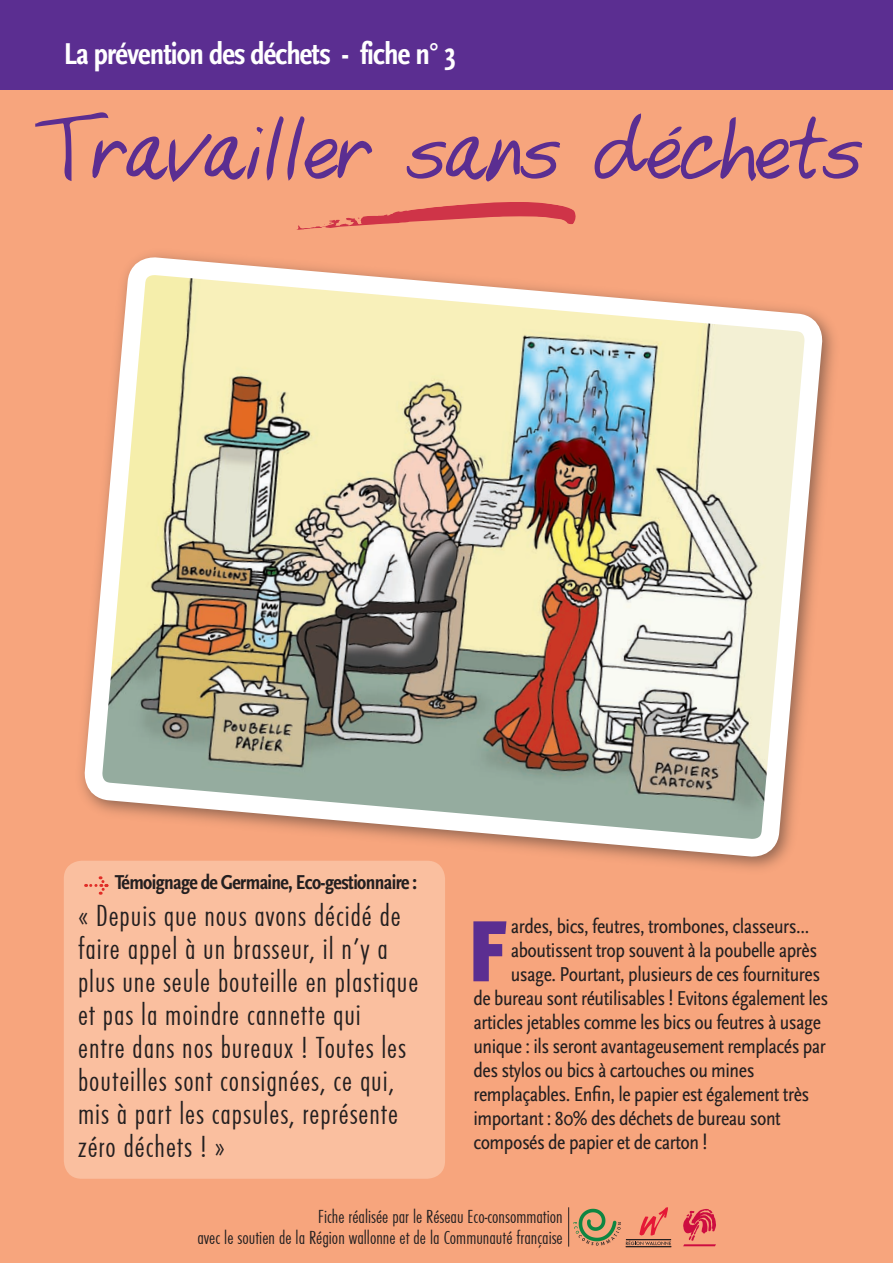
<style>
.page{position:relative;width:893px;height:1263px;background:#f7a57d}
.page>*{position:absolute;margin:0;border:0;box-sizing:border-box;transform-origin:0 0}
.t1{font:70.5px "Marsh";color:#5b2e91}
.t2{font:31.5px/33px "Function Cond LH Light";letter-spacing:.03em;color:#231f20}
.t3{font:31.5px "Scala Sans Bold Con";letter-spacing:-.03em;color:#fff}
.t4{font:21px "Scala Sans Regular Con";letter-spacing:-.02em;color:#231f20}
.t5{font:21px "Scala Sans Bold Con";letter-spacing:-.03em;color:#231f20}
.t6{font:19.5px/21px "Function Cond LH Light";color:#231f20;text-align:right}
</style>
<div class="page">
<div style="left:64px;top:861px;width:381px;height:318px;background:#fabf9f;border-radius:18px"></div>
<svg style="left:473px;top:921px;width:33px;height:60px"></svg>
<div style="left:72px;top:245px;width:771px;height:632px;background:#231f20;opacity:.5"></div>
<img style="left:74px;top:247px;width:758px;height:620px">
<svg style="left:34px;top:89px;width:340px;height:93px"></svg>
<svg style="left:406px;top:136px;width:154px;height:46px"></svg>
<svg style="left:296px;top:202px;width:279px;height:28px"></svg>
<div style="left:0;top:0;width:893px;height:89px;background:#5b2e91"></div>
<svg style="left:594px;top:113px;width:269px;height:68px"></svg>
<hr style="left:568px;top:1207px;width:1px;height:40px;background:#231f20">
<svg style="left:574px;top:1207px;width:97px;height:39px"></svg>
<hr style="left:626px;top:1246px;width:45px;height:1px;background:#231f20">
<hr style="left:626px;top:1239px;width:45px;height:1px;background:#231f20">
<svg style="left:683px;top:1209px;width:33px;height:37px"></svg>
<svg style="left:86px;top:875px;width:23px;height:20px"></svg>
<h2 class="t3" style="left:64px;top:37px;width:394px">La prévention des déchets - fiche n° 3</h2>
<h1 class="t1" style="left:30px;top:111px;width:833px">Travailler sans dechets</h1>
<p class="t5" style="left:115px;top:871px;width:304px">Témoignage de Germaine, Eco-gestionnaire :</p>
<p class="t2" style="left:78px;top:900px;width:342px">« Depuis que nous avons décidé de faire appel à un brasseur, il n’y a plus une seule bouteille en plastique et pas la moindre cannette qui<br>entre dans nos bureaux ! Toutes les bouteilles sont consignées, ce qui, mis à part les capsules, représente zéro déchets ! »</p>
<p class="t4" style="left:511px;top:915px;width:300px">ardes, bics, feutres, trombones, classeurs…</p>
<p class="t4" style="left:511px;top:939px;width:308px">aboutissent trop souvent à la poubelle après</p>
<p class="t4" style="left:511px;top:963px;width:311px">usage. Pourtant, plusieurs de ces fournitures</p>
<p class="t4" style="left:473px;top:987px;width:356px">de bureau sont réutilisables ! Evitons également les</p>
<p class="t4" style="left:473px;top:1011px;width:349px">articles jetables comme les bics ou feutres à usage</p>
<p class="t4" style="left:473px;top:1035px;width:354px">unique : ils seront avantageusement remplacés par</p>
<p class="t4" style="left:473px;top:1059px;width:282px">des stylos ou bics à cartouches ou mines</p>
<p class="t4" style="left:473px;top:1083px;width:337px">remplaçables. Enfin, le papier est également très</p>
<p class="t4" style="left:473px;top:1107px;width:309px">important : 80% des déchets de bureau sont</p>
<p class="t4" style="left:473px;top:1131px;width:235px">composés de papier et de carton !</p>
<p class="t6" style="left:197px;top:1206px;width:367px">Fiche réalisée par le Réseau Eco-consommation<br>avec le soutien de la Région wallonne et de la Communauté française</p>
</div>
